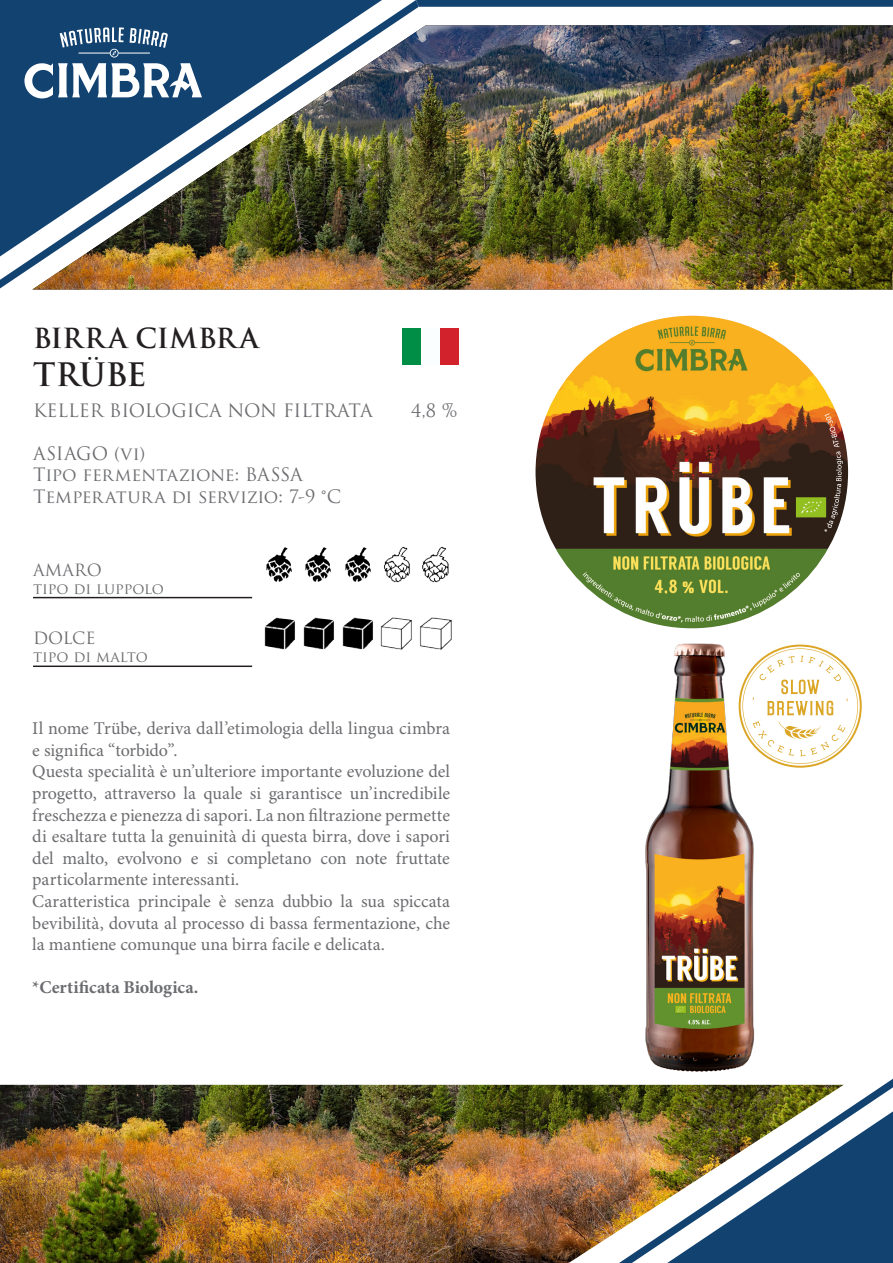
<style>
.page{position:relative;width:893px;height:1263px;background:#fff}
.page>*{position:absolute;margin:0;border:0;box-sizing:border-box;transform-origin:0 0}
.t1{font:700 31.5px "Trajan Pro";letter-spacing:-.005em;color:#231f20}
.t2{font:700 27px "Trajan Pro";letter-spacing:.015em;color:#231f20}
.t3{font:18px/21.6px "Minion Pro";letter-spacing:-.005em;color:#6c6d70;text-align:justify}
.t4{font:18px "Trajan Pro";letter-spacing:-.01em;color:#6c6d70}
.t5{font:700 18px "Minion Pro";letter-spacing:-.005em;color:#6c6d70}
.t6{font:18px "Trajan Pro";letter-spacing:.015em;color:#6c6d70}
.t7{font:16.5px "Trajan Pro";color:#6c6d70}
.t8{font:15px "Trajan Pro";letter-spacing:-.005em;color:#6c6d70}
</style>
<div class="page">
<svg style="left:0;top:0;width:419px;height:288px;background:#2e5881"></svg>
<svg style="left:416px;top:0;width:477px;height:7px;background:#194874"></svg>
<svg style="left:619px;top:1079px;width:274px;height:184px;fill:#124270"></svg>
<img style="left:32px;top:25px;width:861px;height:264px">
<hr style="left:33px;top:597px;width:219px;height:1px;background:#231f20">
<img style="left:266px;top:546px;width:183px;height:37px">
<hr style="left:33px;top:665px;width:219px;height:2px;background:#231f20">
<img style="left:264px;top:617px;width:188px;height:33px">
<img style="left:645px;top:643px;width:110px;height:429px">
<svg style="left:739px;top:645px;width:123px;height:123px"></svg>
<svg style="left:24px;top:27px;width:178px;height:71px"></svg>
<img style="left:0;top:1085px;width:844px;height:178px">
<div style="left:403px;top:328px;width:55px;height:36px;background:#d2232c"></div>
<div style="left:403px;top:328px;width:37px;height:36px;background:#fafeff"></div>
<div style="left:403px;top:328px;width:18px;height:36px;background:#008d46"></div>
<img style="left:535px;top:316px;width:313px;height:312px;border-radius:156px">
<p class="t2" style="left:33px;top:322px;width:227px">BIRRA CIMBRA</p>
<p class="t1" style="left:33px;top:355px;width:115px">TRÜBE</p>
<p class="t4" style="left:33px;top:399px;width:341px">KELLER BIOLOGICA NON FILTRATA</p>
<p class="t4" style="left:411px;top:399px;width:48px">4,8 %</p>
<p class="t6" style="left:33px;top:442px;width:114px">ASIAGO (vi)</p>
<p class="t4" style="left:33px;top:463px;width:271px">Tipo fermentazione: BASSA</p>
<p class="t4" style="left:33px;top:485px;width:310px">Temperatura di servizio: 7-9 °C</p>
<p class="t7" style="left:33px;top:560px;width:70px">AMARO</p>
<p class="t8" style="left:33px;top:579px;width:133px">tipo di luppolo</p>
<p class="t7" style="left:33px;top:627px;width:64px">DOLCE</p>
<p class="t8" style="left:33px;top:647px;width:116px">tipo di malto</p>
<p class="t3" style="left:32px;top:718px;width:419px">Il nome Trübe, deriva dall’etimologia della lingua cimbra e significa “torbido”.</p>
<p class="t3" style="left:32px;top:761px;width:419px">Questa specialità è un’ulteriore importante evoluzione del progetto, attraverso la quale si garantisce un’incredibile freschezza e pienezza di sapori. La non filtrazione permette di esaltare tutta la genuinità di questa birra, dove i sapori del malto, evolvono e si completano con note fruttate particolarmente interessanti.</p>
<p class="t3" style="left:32px;top:891px;width:419px">Caratteristica principale è senza dubbio la sua spiccata bevibilità, dovuta al processo di bassa fermentazione, che la mantiene comunque una birra facile e delicata.</p>
<p class="t5" style="left:32px;top:977px;width:168px">*Certificata Biologica.</p>
</div>
